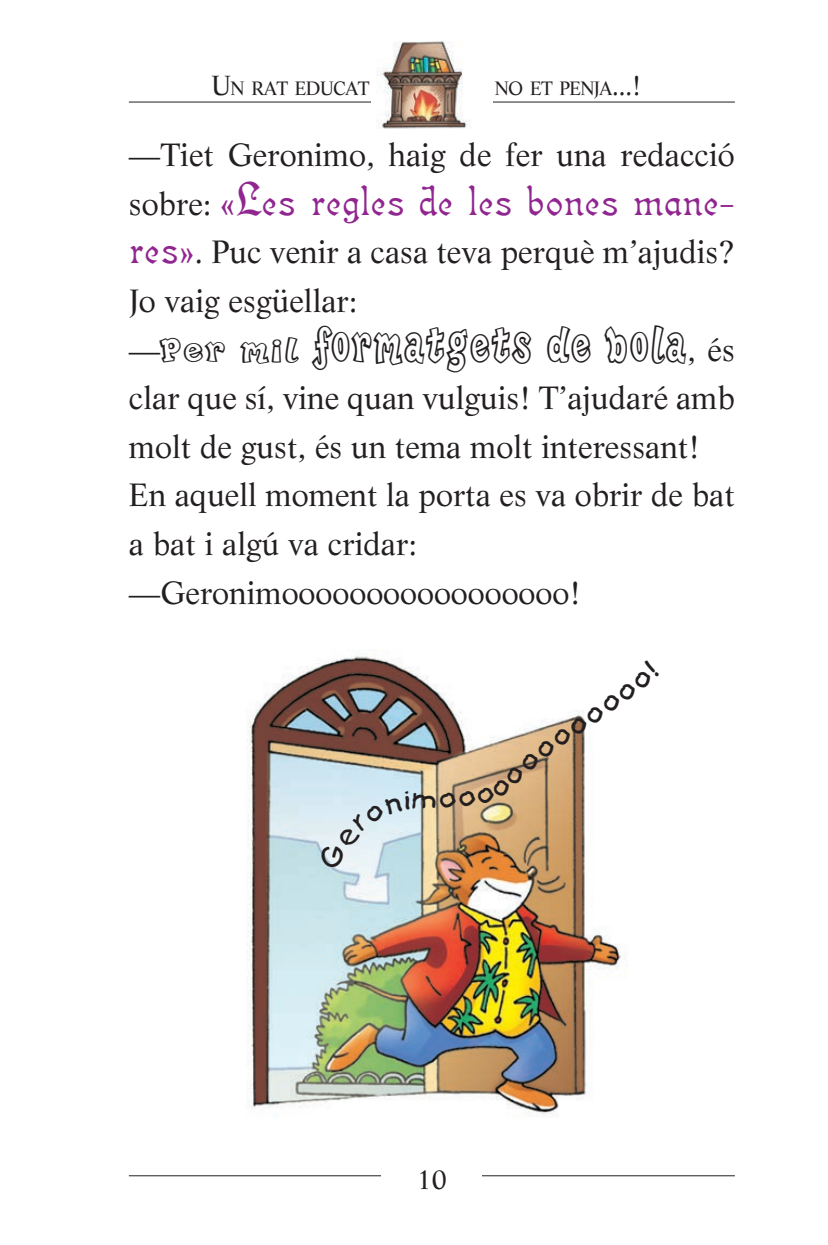
<style>
.page{position:relative;width:828px;height:1245px;background:#fff}
.page>*{position:absolute;margin:0;border:0;box-sizing:border-box;transform-origin:0 0}
.t1{font:47.25px "Isabella";color:#90268f}
.t2{font:47.25px "Hip Hop Inline";letter-spacing:.05em;color:#231f20;scale:.67 1}
.t3{font:31.5px/48.6px "Life";color:#231f20}
.t4{font:27px "Life";color:#231f20}
.t5{font:18.9px "Life";letter-spacing:-.035em;color:#231f20}
.s1{font-size:27px}
.s2{font-family:"Life";font-size:31.5px;color:#231f20}
.s3{font-family:"Isabella";font-size:47.25px;color:#90268f}
.s4{font-family:"Life";font-size:31.5px}
.s5{font-size:31.5px}
</style>
<div class="page">
<hr style="left:129px;top:102px;width:606px;height:1px;background:#231f20">
<div style="left:372px;top:31px;width:121px;height:111px;background:#fff"></div>
<img style="left:376px;top:41px;width:94px;height:88px">
<img style="left:247px;top:656px;width:380px;height:461px">
<hr style="left:129px;top:1175px;width:606px;height:1px;background:#231f20">
<div style="left:382px;top:1163px;width:100px;height:31px;background:#fff"></div>
<img style="left:317px;top:659px;width:310px;height:211px">
<p class="t5" style="left:212px;top:77px;width:159px"><span class="s1">U</span>N RAT EDUCAT</p>
<p class="t5" style="left:495px;top:77px;width:148px">NO ET PENJA<span class="s1">...!</span></p>
<p class="t3" style="left:129px;top:130px;width:607px">—Tiet Geronimo, haig de fer una redacció</p>
<h1 class="t1" style="left:129px;top:172px;width:608px"><span class="s2">sobre:</span> «Les regles de les bones mane-</h1>
<p class="t3" style="left:129px;top:227px;width:607px"><span class="s3">res»</span>. Puc venir a casa teva perquè m’ajudis?<br>Jo vaig esgüellar:</p>
<h1 class="t2" style="left:129px;top:312px;width:906px"><span class="s4">—</span><span class="s5">Per mil</span> formatgets de bola<span class="s4">, és</span></h1>
<p class="t3" style="left:129px;top:373px;width:607px">clar que sí, vine quan vulguis! T’ajudaré amb molt de gust, és un tema molt interessant!<br>En aquell moment la porta es va obrir de bat a bat i algú va cridar: —Geronimooooooooooooooooo!</p>
<p class="t4" style="left:417px;top:1163px;width:32px">10</p>
</div>
